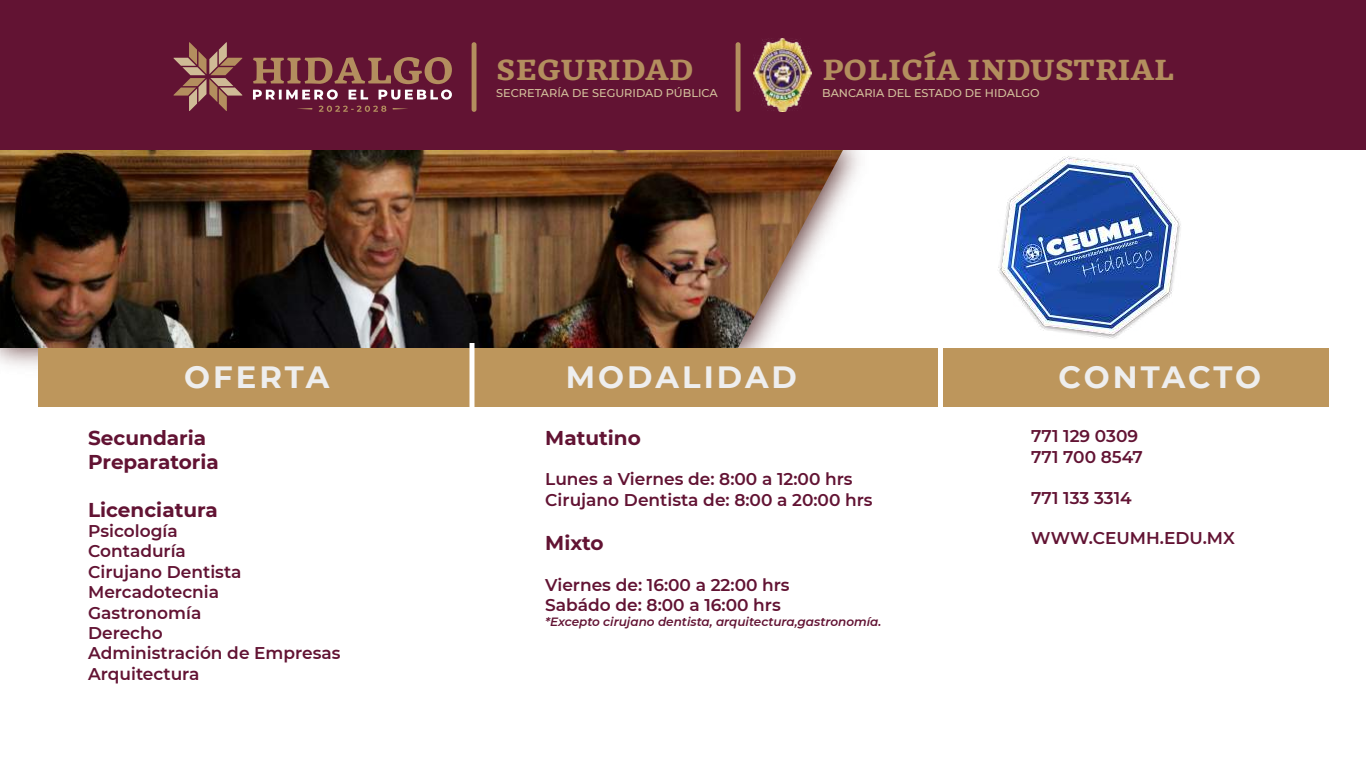
<style>
.page{position:relative;width:1366px;height:768px;background:#fff}
.page>*{position:absolute;margin:0;border:0;box-sizing:border-box;transform-origin:0 0}
.t1{font:700 30.7px "Montserrat";letter-spacing:.1em;color:#eee}
.t2{font:900 28.9px "GMX";color:#b38e5e}
.t3{font:700 20px/24px "Montserrat";color:#621333}
.t4{font:600 17px/20.4px "Montserrat";color:#621333}
.t5{font:italic 600 12px "Montserrat";color:#621333}
.t6{font:500 11.3px "Montserrat";color:#d4c19c}
</style>
<div class="page">
<img style="left:0;top:150px;width:843px;height:198px">
<div style="left:38px;top:348px;width:1291px;height:59px;background:#bd965c"></div>
<div style="left:0;top:0;width:1366px;height:150px;background:#621333"></div>
<svg style="left:297px;top:106px;width:111px;height:6px"></svg>
<svg style="left:253px;top:57px;width:199px;height:43px"></svg>
<svg style="left:173px;top:42px;width:70px;height:69px"></svg>
<div style="left:472px;top:42px;width:5px;height:70px;background:#b38e5e;border-radius:2px"></div>
<div style="left:736px;top:42px;width:5px;height:70px;background:#b38e5e;border-radius:2px"></div>
<img style="left:753px;top:38px;width:59px;height:73px">
<hr style="left:470px;top:343px;width:4px;height:425px;background:#fff">
<div style="left:938px;top:343px;width:5px;height:425px;background:#fff"></div>
<img style="left:998px;top:156px;width:183px;height:183px">
<h2 class="t2" style="left:496px;top:53px;width:199px">SEGURIDAD</h2>
<p class="t6" style="left:496px;top:85px;width:223px">SECRETARÍA DE SEGURIDAD PÚBLICA</p>
<h2 class="t2" style="left:822px;top:53px;width:354px">POLICÍA INDUSTRIAL</h2>
<p class="t6" style="left:822px;top:85px;width:219px">BANCARIA DEL ESTADO DE HIDALGO</p>
<h1 class="t1" style="left:184px;top:355px;width:147px">OFERTA</h1>
<h1 class="t1" style="left:566px;top:355px;width:233px">MODALIDAD</h1>
<h1 class="t1" style="left:1059px;top:355px;width:204px">CONTACTO</h1>
<p class="t3" style="left:88px;top:425px;width:132px">Secundaria<br>Preparatoria</p>
<p class="t3" style="left:88px;top:497px;width:131px">Licenciatura</p>
<p class="t4" style="left:88px;top:520px;width:254px">Psicología<br>Contaduría<br>Cirujano Dentista<br>Mercadotecnia<br>Gastronomía<br>Derecho<br>Administración de Empresas<br>Arquitectura</p>
<p class="t3" style="left:545px;top:425px;width:97px">Matutino</p>
<p class="t4" style="left:545px;top:468px;width:329px">Lunes a Viernes de: 8:00 a 12:00 hrs<br>Cirujano Dentista de: 8:00 a 20:00 hrs</p>
<p class="t3" style="left:545px;top:530px;width:60px">Mixto</p>
<p class="t4" style="left:545px;top:574px;width:246px">Viernes de: 16:00 a 22:00 hrs<br>Sabádo de: 8:00 a 16:00 hrs</p>
<p class="t5" style="left:545px;top:613px;width:338px">*Excepto cirujano dentista, arquitectura,gastronomía.</p>
<p class="t4" style="left:1031px;top:425px;width:113px">771 129 0309<br>771 700 8547</p>
<p class="t4" style="left:1031px;top:487px;width:102px">771 133 3314</p>
<p class="t4" style="left:1031px;top:527px;width:205px">WWW.CEUMH.EDU.MX</p>
</div>
